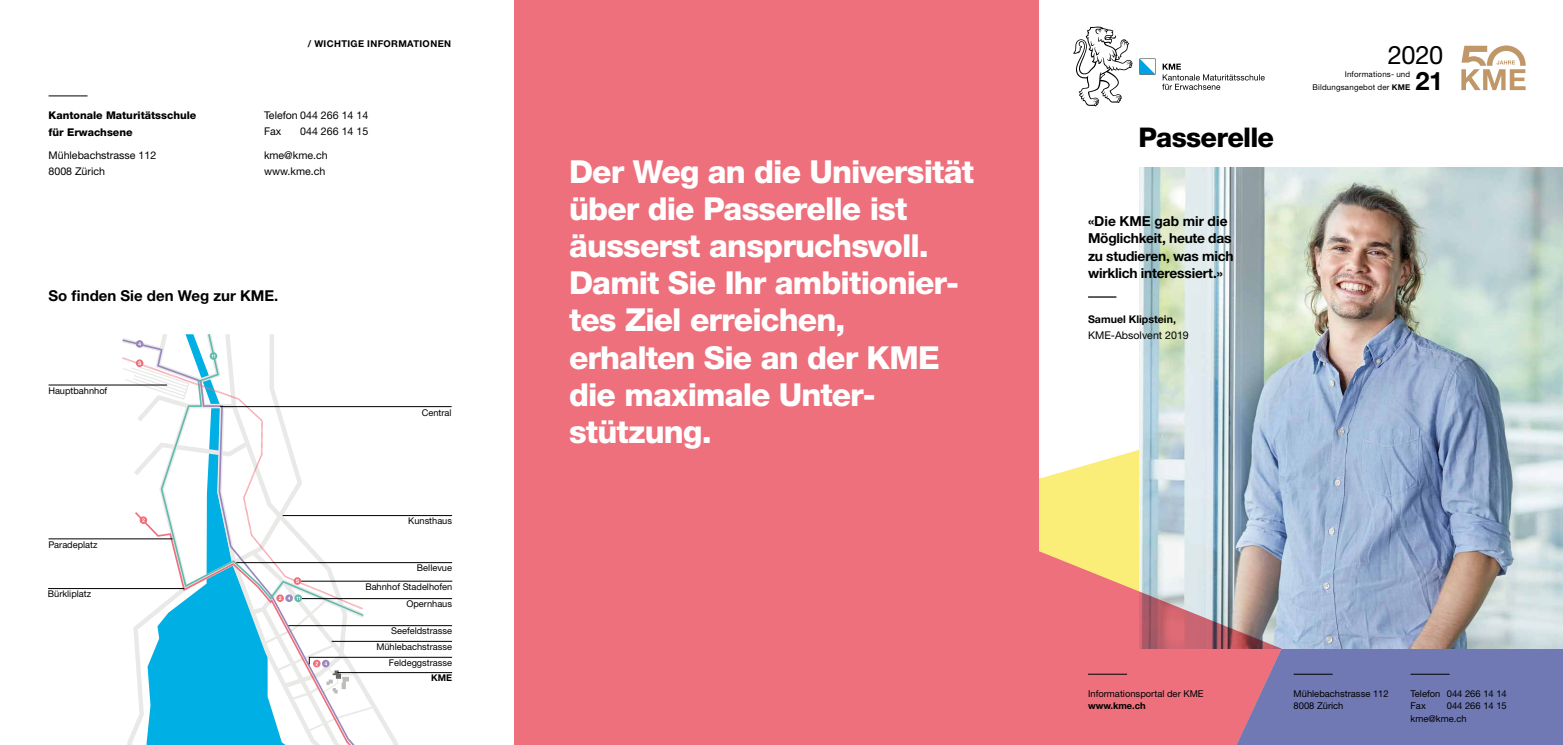
<style>
.page{position:relative;width:1563px;height:745px;background:#fff}
.page>*{position:absolute;margin:0;border:0;box-sizing:border-box;transform-origin:0 0}
.t1{font:800 31.75px/37px "Helvetica Neue LT Std";letter-spacing:-.03em;color:#fff}
.t2{font:800 27.12px "Helvetica Neue LT Std";letter-spacing:-.03em;color:#000}
.t3{font:25.38px "Helvetica Neue LT Std";color:#000}
.t4{font:700 25.38px "Helvetica Neue LT Std";color:#000}
.t5{font:700 15px "Helvetica Neue LT Std";color:#000}
.t6{font:700 13.75px/17.5px "Helvetica Neue LT Std";letter-spacing:-.015em;color:#000}
.t7{font:10.62px/16.2px "Helvetica Neue LT Std";color:#000}
.t8{font:800 10.62px/16.2px "Helvetica Neue LT Std";color:#000}
.t9{font:700 10.62px "Helvetica Neue LT Std";color:#000}
.t10{font:9.38px/12.5px "Helvetica Neue LT Std";color:#000}
.t11{font:700 9.38px "Helvetica Neue LT Std";letter-spacing:.04em;color:#000}
.t12{font:9.25px/15.9px "Helvetica Neue";color:#000;text-align:right}
.t13{font:700 9.25px "Helvetica Neue";color:#000}
.t14{font:8px/12.8px "Helvetica Neue LT Std";letter-spacing:.02em;color:#000;text-align:right}
.s1{font-weight:700}
</style>
<div class="page">
<div style="left:1198px;top:648px;width:365px;height:96px;background:#7079b3"></div>
<svg style="left:1038px;top:446px;width:101px;height:100px"></svg>
<img style="left:1139px;top:167px;width:424px;height:481px">
<hr style="left:1293px;top:673px;width:39px;height:1px;background:#000">
<hr style="left:1410px;top:673px;width:39px;height:1px;background:#000">
<svg style="left:1073px;top:27px;width:191px;height:79px"></svg>
<svg style="left:1038px;top:546px;width:243px;height:198px;background:#d9868b"></svg>
<hr style="left:1088px;top:673px;width:39px;height:1px;background:#000">
<svg style="left:1461px;top:45px;width:64px;height:45px"></svg>
<svg style="left:1088px;top:296px;width:28px;height:1px"></svg>
<div style="left:514px;top:0;width:524px;height:744px;background:#ed707c"></div>
<hr style="left:49px;top:95px;width:39px;height:1px;background:#000">
<svg style="left:123px;top:338px;width:275px;height:403px"></svg>
<svg style="left:122px;top:339px;width:227px;height:400px"></svg>
<svg style="left:161px;top:334px;width:202px;height:21px"></svg>
<svg style="left:135px;top:610px;width:213px;height:131px;fill:#00afe3"></svg>
<svg style="left:210px;top:352px;width:7px;height:7px"></svg>
<svg style="left:136px;top:340px;width:7px;height:7px"></svg>
<svg style="left:120px;top:355px;width:245px;height:255px"></svg>
<svg style="left:122px;top:361px;width:68px;height:39px"></svg>
<svg style="left:315px;top:672px;width:34px;height:21px"></svg>
<svg style="left:127px;top:741px;width:6px;height:3px"></svg>
<svg style="left:311px;top:737px;width:87px;height:7px"></svg>
<hr style="left:49px;top:538px;width:124px;height:1px;background:#000">
<hr style="left:48px;top:588px;width:136px;height:1px;background:#000">
<hr style="left:49px;top:384px;width:118px;height:1px;background:#000">
<svg style="left:220px;top:406px;width:232px;height:266px"></svg>
<hr style="left:301px;top:580px;width:151px;height:1px;background:#000">
<hr style="left:283px;top:515px;width:169px;height:1px;background:#000">
<p class="t8" style="left:49px;top:107px;width:149px">Kantonale Maturitätsschule für Erwachsene</p>
<p class="t7" style="left:49px;top:147px;width:109px">Mühlebachstrasse 112<br>8008 Zürich</p>
<p class="t11" style="left:308px;top:37px;width:145px">/ WICHTIGE INFORMATIONEN</p>
<p class="t7" style="left:264px;top:107px;width:106px">Telefon 044 266 14 14<br>Fax</p>
<p class="t7" style="left:264px;top:120px;width:106px;line-height:23.4px;text-indent:36px">044 266 14 15 kme@kme.ch</p>
<p class="t7" style="left:264px;top:163px;width:63px">www.kme.ch</p>
<p class="t5" style="left:49px;top:286px;width:231px">So finden Sie den Weg zur KME.</p>
<p class="t12" style="left:48px;top:383px;width:61px">Hauptbahnhof</p>
<p class="t12" style="left:48px;top:537px;width:51px">Paradeplatz</p>
<p class="t12" style="left:48px;top:586px;width:45px">Bürkliplatz</p>
<p class="t12" style="left:422px;top:404px;width:31px">Central</p>
<p class="t12" style="left:408px;top:513px;width:45px">Kunsthaus</p>
<p class="t12" style="left:365px;top:558px;width:88px;line-height:18.5px">Bellevue<br>Bahnhof Stadelhofen</p>
<p class="t12" style="left:406px;top:596px;width:47px">Opernhaus</p>
<p class="t12" style="left:376px;top:623px;width:77px">Seefeldstrasse<br>Mühlebachstrasse<br>Feldeggstrasse</p>
<p class="t13" style="left:431px;top:670px;width:23px">KME</p>
<p class="t1" style="left:569px;top:153px;width:406px">Der Weg an die Universität über die Passerelle ist äusserst anspruchsvoll.<br>Damit Sie Ihr ambitionier&shy;tes Ziel erreichen, erhalten Sie an der KME die maximale Unter&shy;stützung.</p>
<p class="t2" style="left:1138px;top:121px;width:137px">Passerelle</p>
<p class="t6" style="left:1088px;top:212px;width:147px">«Die KME gab mir die<br>Möglichkeit, heute das zu studieren, was mich wirklich interessiert.»</p>
<p class="t9" style="left:1088px;top:312px;width:89px">Samuel Klipstein,</p>
<p class="t7" style="left:1088px;top:327px;width:102px">KME-Absolvent 2019</p>
<p class="t3" style="left:1388px;top:39px;width:57px">2020</p>
<p class="t4" style="left:1415px;top:65px;width:29px">21</p>
<p class="t14" style="left:1312px;top:68px;width:99px">Informations- und<br>Bildungsangebot der <span class="s1">KME</span></p>
<p class="t10" style="left:1088px;top:686px;width:117px">Informationsportal der KME</p>
<p class="t11" style="left:1088px;top:699px;width:59px">www.kme.ch</p>
<p class="t10" style="left:1293px;top:686px;width:96px">Mühlebachstrasse 112<br>8008 Zürich</p>
<p class="t10" style="left:1410px;top:686px;width:98px">Telefon 044 266 14 14<br>Fax</p>
<p class="t10" style="left:1410px;top:699px;width:98px;text-indent:36px">044 266 14 15 kme@kme.ch</p>
</div>
